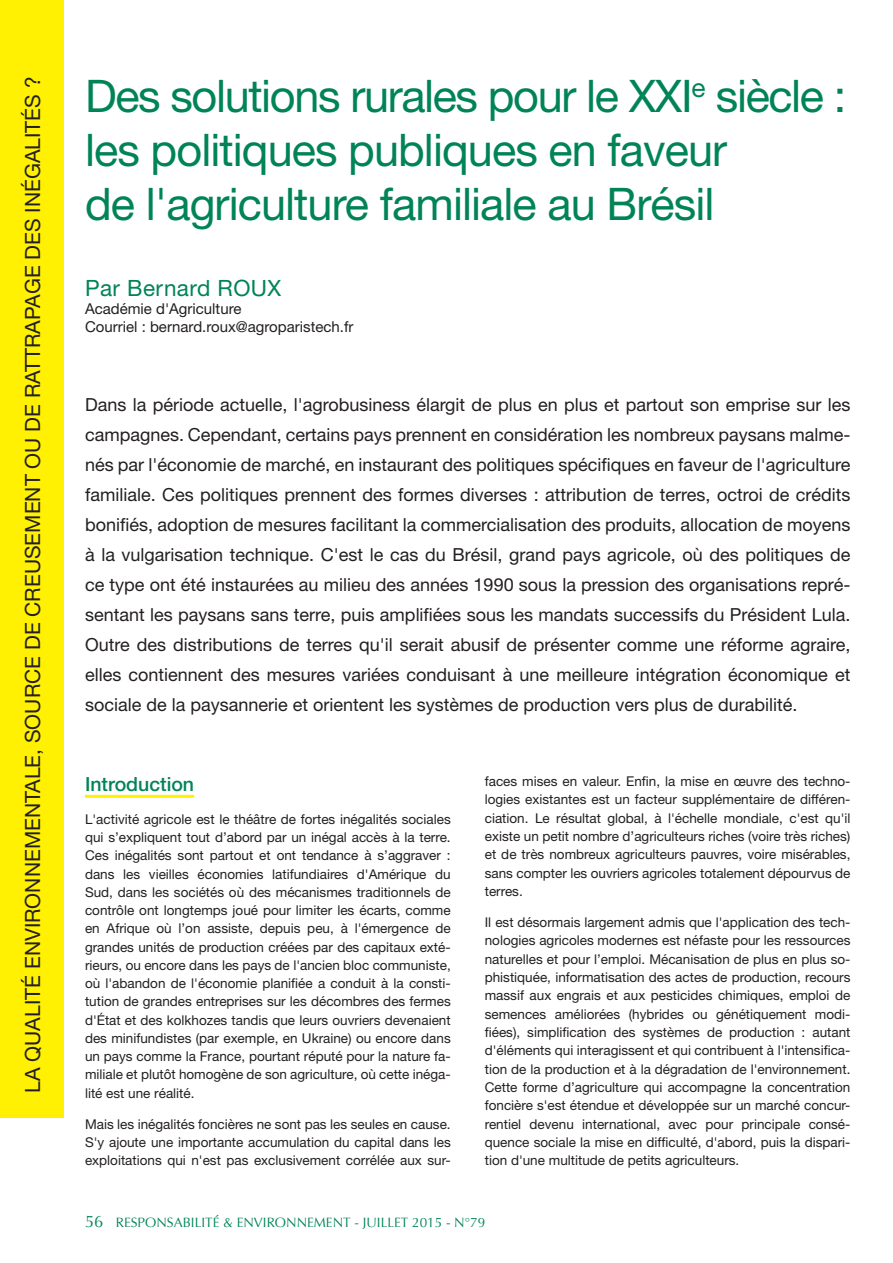
<style>
.page{position:relative;width:893px;height:1263px;background:#fff}
.page>*{position:absolute;margin:0;border:0;box-sizing:border-box;transform-origin:0 0}
.t1{font:45px/54px "Helvetica Neue";letter-spacing:-.02em;color:#008457}
.t2{font:22.5px "Helvetica Neue";letter-spacing:.02em;color:#008457}
.t3{font:21px "Helvetica Neue";color:#231f20}
.t4{font:500 19.5px "Helvetica Neue";color:#008457}
.t5{font:18px/30px "Helvetica Neue";color:#231f20;text-align:justify}
.t6{font:15px/18px "Helvetica Neue";color:#231f20}
.t7{font:13.5px/18.3px "Helvetica Neue";color:#231f20;text-align:justify}
.t8{font:13.5px "Optima";color:#008457}
.s1{font-size:16.5px}
</style>
<div class="page">
<hr style="left:85px;top:795px;width:109px;height:3px;background:#fff101">
<div style="left:0;top:0;width:64px;height:1118px;background:#fff101"></div>
<h3 class="t3" style="left:20px;top:1093px;width:1018px;rotate:-90deg">LA QUALITÉ ENVIRONNEMENTALE, SOURCE DE CREUSEMENT OU DE RATTRAPAGE DES INÉGALITÉS ?</h3>
<h1 class="t1" style="left:85px;top:68px;width:763px">Des solutions rurales pour le XXI<sup>e</sup> siècle : les politiques publiques en faveur<br>de l'agriculture familiale au Brésil</h1>
<h2 class="t2" style="left:85px;top:275px;width:198px">Par Bernard ROUX</h2>
<p class="t6" style="left:85px;top:300px;width:270px">Académie d'Agriculture<br>Courriel : bernard.roux@agroparistech.fr</p>
<p class="t5" style="left:85px;top:389px;width:767px">Dans la période actuelle, l'agrobusiness élargit de plus en plus et partout son emprise sur les campagnes. Cependant, certains pays prennent en considération les nombreux paysans malme&shy;nés par l'économie de marché, en instaurant des politiques spécifiques en faveur de l'agriculture familiale. Ces politiques prennent des formes diverses : attribution de terres, octroi de crédits bonifiés, adoption de mesures facilitant la commercialisation des produits, allocation de moyens à la vulgarisation technique. C'est le cas du Brésil, grand pays agricole, où des politiques de ce type ont été instaurées au milieu des années 1990 sous la pression des organisations repré&shy;sentant les paysans sans terre, puis amplifiées sous les mandats successifs du Président Lula.<br>Outre des distributions de terres qu'il serait abusif de présenter comme une réforme agraire, elles contiennent des mesures variées conduisant à une meilleure intégration économique et sociale de la paysannerie et orientent les systèmes de production vers plus de durabilité.</p>
<h3 class="t4" style="left:85px;top:772px;width:111px">Introduction</h3>
<p class="t7" style="left:85px;top:810px;width:367px">L'activité agricole est le théâtre de fortes inégalités sociales qui s’expliquent tout d’abord par un inégal accès à la terre.<br>Ces inégalités sont partout et ont tendance à s’aggraver : dans les vieilles économies latifundiaires d'Amérique du Sud, dans les sociétés où des mécanismes traditionnels de contrôle ont longtemps joué pour limiter les écarts, comme en Afrique où l’on assiste, depuis peu, à l'émergence de grandes unités de production créées par des capitaux exté&shy;rieurs, ou encore dans les pays de l'ancien bloc communiste, où l'abandon de l'économie planifiée a conduit à la consti&shy;tution de grandes entreprises sur les décombres des fermes d'État et des kolkhozes tandis que leurs ouvriers devenaient des minifundistes (par exemple, en Ukraine) ou encore dans un pays comme la France, pourtant réputé pour la nature fa&shy;miliale et plutôt homogène de son agriculture, où cette inéga&shy;lité est une réalité.</p>
<p class="t7" style="left:85px;top:1114px;width:367px">Mais les inégalités foncières ne sont pas les seules en cause.<br>S'y ajoute une importante accumulation du capital dans les exploitations qui n'est pas exclusivement corrélée aux sur-</p>
<p class="t7" style="left:485px;top:772px;width:367px">faces mises en valeur. Enfin, la mise en œuvre des techno&shy;logies existantes est un facteur supplémentaire de différen&shy;ciation. Le résultat global, à l'échelle mondiale, c'est qu'il existe un petit nombre d’agriculteurs riches (voire très riches) et de très nombreux agriculteurs pauvres, voire misérables, sans compter les ouvriers agricoles totalement dépourvus de terres.</p>
<p class="t7" style="left:485px;top:913px;width:367px">Il est désormais largement admis que l'application des tech&shy;nologies agricoles modernes est néfaste pour les ressources naturelles et pour l’emploi. Mécanisation de plus en plus so&shy;phistiquée, informatisation des actes de production, recours massif aux engrais et aux pesticides chimiques, emploi de semences améliorées (hybrides ou génétiquement modi&shy;fiées), simplification des systèmes de production : autant d'éléments qui interagissent et qui contribuent à l'intensifica&shy;tion de la production et à la dégradation de l'environnement.<br>Cette forme d’agriculture qui accompagne la concentration foncière s'est étendue et développée sur un marché concur&shy;rentiel devenu international, avec pour principale consé&shy;quence sociale la mise en difficulté, d'abord, puis la dispari&shy;tion d'une multitude de petits agriculteurs.</p>
<p class="t8" style="left:85px;top:1215px;width:402px"><span class="s1">56</span> RESPONSABILITÉ &amp; ENVIRONNEMENT - JUILLET 2015 - N°79</p>
</div>
